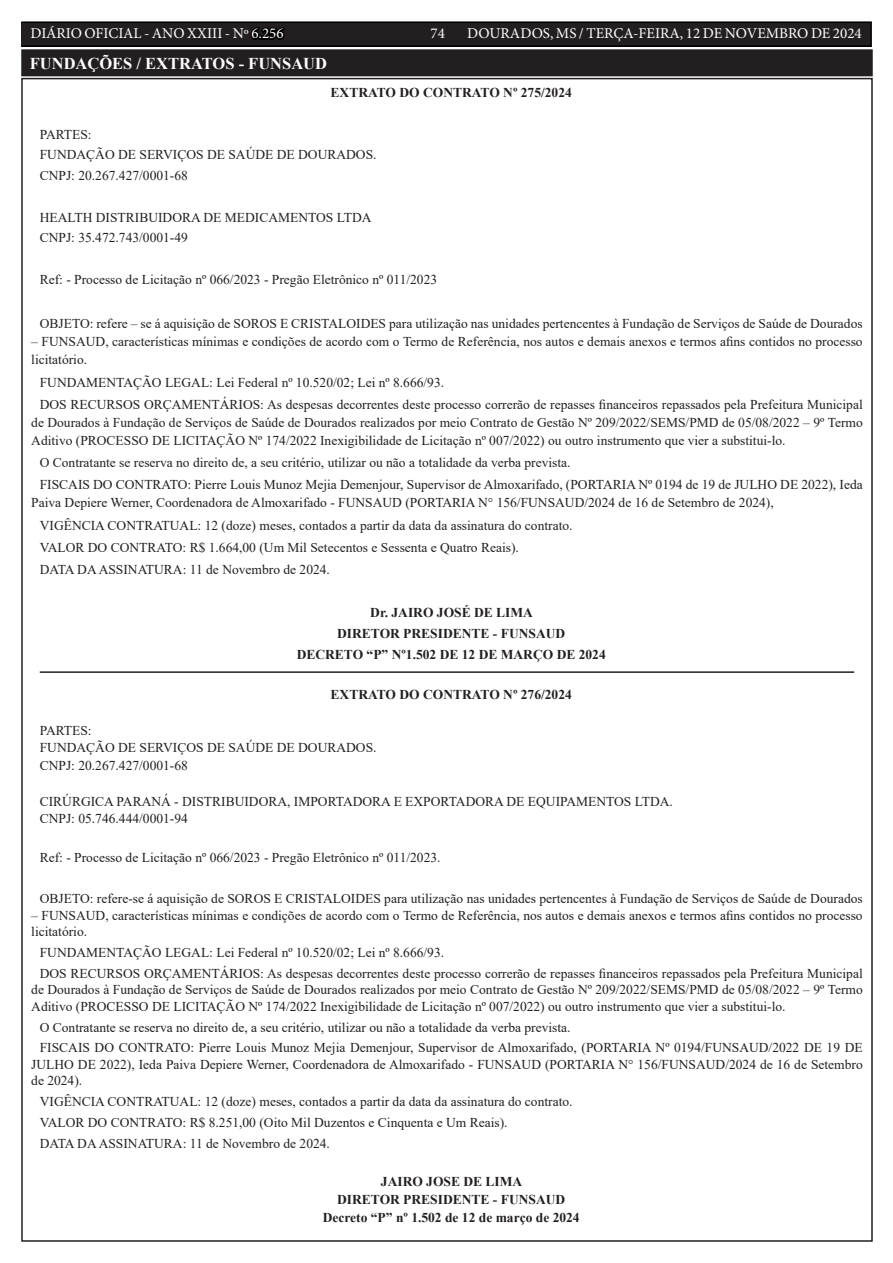
<style>
.page{position:relative;width:893px;height:1263px;background:#fff}
.page>*{position:absolute;margin:0;border:0;box-sizing:border-box;transform-origin:0 0}
.TEXTO{font:700 16.5px "Times New Roman";color:#fff}
.t1{font:15px "Minion Pro";color:#fff}
.TEXTO-2{font:13.5px/16.5px "Times New Roman";color:#231f20}
.TEXTO-3{font:700 13.5px "Times New Roman";color:#231f20}
.s1{color:#000}
</style>
<div class="page">
<div style="left:21px;top:22px;width:850px;height:24px;background:#231f20"></div>
<div style="left:21px;top:21px;width:851px;height:26px;border:2px solid #000"></div>
<hr style="left:40px;top:671px;width:814px;height:2px;background:#231f20">
<div style="left:23px;top:51px;width:848px;height:23px;background:#231f20"></div>
<div style="left:21px;top:49px;width:852px;height:27px;border:4px solid #231f20"></div>
<p class="t1" style="left:31px;top:24px;width:255px">DIÁRIO OFICIAL - ANO XXIII - Nº <span class="s1">6.256</span></p>
<p class="t1" style="left:431px;top:24px;width:16px">74</p>
<p class="t1" style="left:467px;top:24px;width:396px">DOURADOS, MS / TERÇA-FEIRA, 12 DE NOVEMBRO DE 2024</p>
<p class="TEXTO" style="left:30px;top:52px;width:299px">FUNDAÇÕES / EXTRATOS - FUNSAUD</p>
<p class="TEXTO-3" style="left:331px;top:83px;width:243px">EXTRATO DO CONTRATO Nº 275/2024</p>
<p class="TEXTO-2" style="left:40px;top:125px;width:53px">PARTES:</p>
<p class="TEXTO-2" style="left:40px;top:146px;width:338px">FUNDAÇÃO DE SERVIÇOS DE SAÚDE DE DOURADOS.</p>
<p class="TEXTO-2" style="left:40px;top:167px;width:150px">CNPJ: 20.267.427/0001-68</p>
<p class="TEXTO-2" style="left:40px;top:208px;width:333px">HEALTH DISTRIBUIDORA DE MEDICAMENTOS LTDA</p>
<p class="TEXTO-2" style="left:40px;top:229px;width:150px">CNPJ: 35.472.743/0001-49</p>
<p class="TEXTO-2" style="left:40px;top:271px;width:399px">Ref: - Processo de Licitação nº 066/2023 - Pregão Eletrônico nº 011/2023</p>
<p class="TEXTO-2" style="left:40px;top:315px;width:824px">OBJETO: refere – se á aquisição de SOROS E CRISTALOIDES para utilização nas unidades pertencentes à Fundação de Serviços de Saúde de Dourados</p>
<p class="TEXTO-2" style="left:31px;top:332px;width:833px;line-height:18px">– FUNSAUD, características mínimas e condições de acordo com o Termo de Referência, nos autos e demais anexos e termos afins contidos no processo licitatório.</p>
<p class="TEXTO-2" style="left:40px;top:373px;width:406px">FUNDAMENTAÇÃO LEGAL: Lei Federal nº 10.520/02; Lei nº 8.666/93.</p>
<p class="TEXTO-2" style="left:31px;top:395px;width:833px;line-height:18px;text-align:justify;text-indent:9px">DOS RECURSOS ORÇAMENTÁRIOS: As despesas decorrentes deste processo correrão de repasses financeiros repassados pela Prefeitura Municipal de Dourados à Fundação de Serviços de Saúde de Dourados realizados por meio Contrato de Gestão Nº 209/2022/SEMS/PMD de 05/08/2022 – 9º Termo Aditivo (PROCESSO DE LICITAÇÃO Nº 174/2022 Inexigibilidade de Licitação nº 007/2022) ou outro instrumento que vier a substitui-lo.</p>
<p class="TEXTO-2" style="left:40px;top:454px;width:532px">O Contratante se reserva no direito de, a seu critério, utilizar ou não a totalidade da verba prevista.</p>
<p class="TEXTO-2" style="left:31px;top:475px;width:833px;line-height:18px;text-indent:9px">FISCAIS DO CONTRATO: Pierre Louis Munoz Mejia Demenjour, Supervisor de Almoxarifado, (PORTARIA Nº 0194 de 19 de JULHO DE 2022), Ieda<br>Paiva Depiere Werner, Coordenadora de Almoxarifado - FUNSAUD (PORTARIA N° 156/FUNSAUD/2024 de 16 de Setembro de 2024),</p>
<p class="TEXTO-2" style="left:40px;top:516px;width:534px">VIGÊNCIA CONTRATUAL: 12 (doze) meses, contados a partir da data da assinatura do contrato.</p>
<p class="TEXTO-2" style="left:40px;top:539px;width:481px">VALOR DO CONTRATO: R$ 1.664,00 (Um Mil Setecentos e Sessenta e Quatro Reais).</p>
<p class="TEXTO-2" style="left:40px;top:561px;width:292px">DATA DA ASSINATURA: 11 de Novembro de 2024.</p>
<p class="TEXTO-3" style="left:370px;top:603px;width:164px">Dr. JAIRO JOSÉ DE LIMA</p>
<p class="TEXTO-3" style="left:337px;top:624px;width:230px">DIRETOR PRESIDENTE - FUNSAUD</p>
<p class="TEXTO-3" style="left:297px;top:644px;width:311px">DECRETO “P” Nº1.502 DE 12 DE MARÇO DE 2024</p>
<p class="TEXTO-3" style="left:331px;top:685px;width:243px">EXTRATO DO CONTRATO Nº 276/2024</p>
<p class="TEXTO-2" style="left:40px;top:721px;width:53px">PARTES:</p>
<p class="TEXTO-2" style="left:40px;top:739px;width:338px">FUNDAÇÃO DE SERVIÇOS DE SAÚDE DE DOURADOS.</p>
<p class="TEXTO-2" style="left:40px;top:757px;width:150px">CNPJ: 20.267.427/0001-68</p>
<p class="TEXTO-2" style="left:40px;top:792px;width:635px">CIRÚRGICA PARANÁ - DISTRIBUIDORA, IMPORTADORA E EXPORTADORA DE EQUIPAMENTOS LTDA.</p>
<p class="TEXTO-2" style="left:40px;top:810px;width:150px">CNPJ: 05.746.444/0001-94</p>
<p class="TEXTO-2" style="left:40px;top:849px;width:402px">Ref: - Processo de Licitação nº 066/2023 - Pregão Eletrônico nº 011/2023.</p>
<p class="TEXTO-2" style="left:40px;top:890px;width:824px">OBJETO: refere-se á aquisição de SOROS E CRISTALOIDES para utilização nas unidades pertencentes à Fundação de Serviços de Saúde de Dourados</p>
<p class="TEXTO-2" style="left:31px;top:907px;width:833px">– FUNSAUD, características mínimas e condições de acordo com o Termo de Referência, nos autos e demais anexos e termos afins contidos no processo licitatório.</p>
<p class="TEXTO-2" style="left:40px;top:944px;width:406px">FUNDAMENTAÇÃO LEGAL: Lei Federal nº 10.520/02; Lei nº 8.666/93.</p>
<p class="TEXTO-2" style="left:31px;top:965px;width:833px;text-align:justify;text-indent:9px">DOS RECURSOS ORÇAMENTÁRIOS: As despesas decorrentes deste processo correrão de repasses financeiros repassados pela Prefeitura Municipal de Dourados à Fundação de Serviços de Saúde de Dourados realizados por meio Contrato de Gestão Nº 209/2022/SEMS/PMD de 05/08/2022 – 9º Termo Aditivo (PROCESSO DE LICITAÇÃO Nº 174/2022 Inexigibilidade de Licitação nº 007/2022) ou outro instrumento que vier a substitui-lo.</p>
<p class="TEXTO-2" style="left:40px;top:1018px;width:532px">O Contratante se reserva no direito de, a seu critério, utilizar ou não a totalidade da verba prevista.</p>
<p class="TEXTO-2" style="left:31px;top:1039px;width:833px;text-align:justify;text-indent:9px">FISCAIS DO CONTRATO: Pierre Louis Munoz Mejia Demenjour, Supervisor de Almoxarifado, (PORTARIA Nº 0194/FUNSAUD/2022 DE 19 DE JULHO DE 2022), Ieda Paiva Depiere Werner, Coordenadora de Almoxarifado - FUNSAUD (PORTARIA N° 156/FUNSAUD/2024 de 16 de Setembro de 2024).</p>
<p class="TEXTO-2" style="left:40px;top:1093px;width:534px">VIGÊNCIA CONTRATUAL: 12 (doze) meses, contados a partir da data da assinatura do contrato.</p>
<p class="TEXTO-2" style="left:40px;top:1114px;width:469px">VALOR DO CONTRATO: R$ 8.251,00 (Oito Mil Duzentos e Cinquenta e Um Reais).</p>
<p class="TEXTO-2" style="left:40px;top:1134px;width:292px">DATA DA ASSINATURA: 11 de Novembro de 2024.</p>
<p class="TEXTO-3" style="left:381px;top:1172px;width:143px">JAIRO JOSE DE LIMA</p>
<p class="TEXTO-3" style="left:337px;top:1190px;width:230px">DIRETOR PRESIDENTE - FUNSAUD</p>
<p class="TEXTO-3" style="left:323px;top:1207px;width:258px">Decreto “P” nº 1.502 de 12 de março de 2024</p>
</div>
